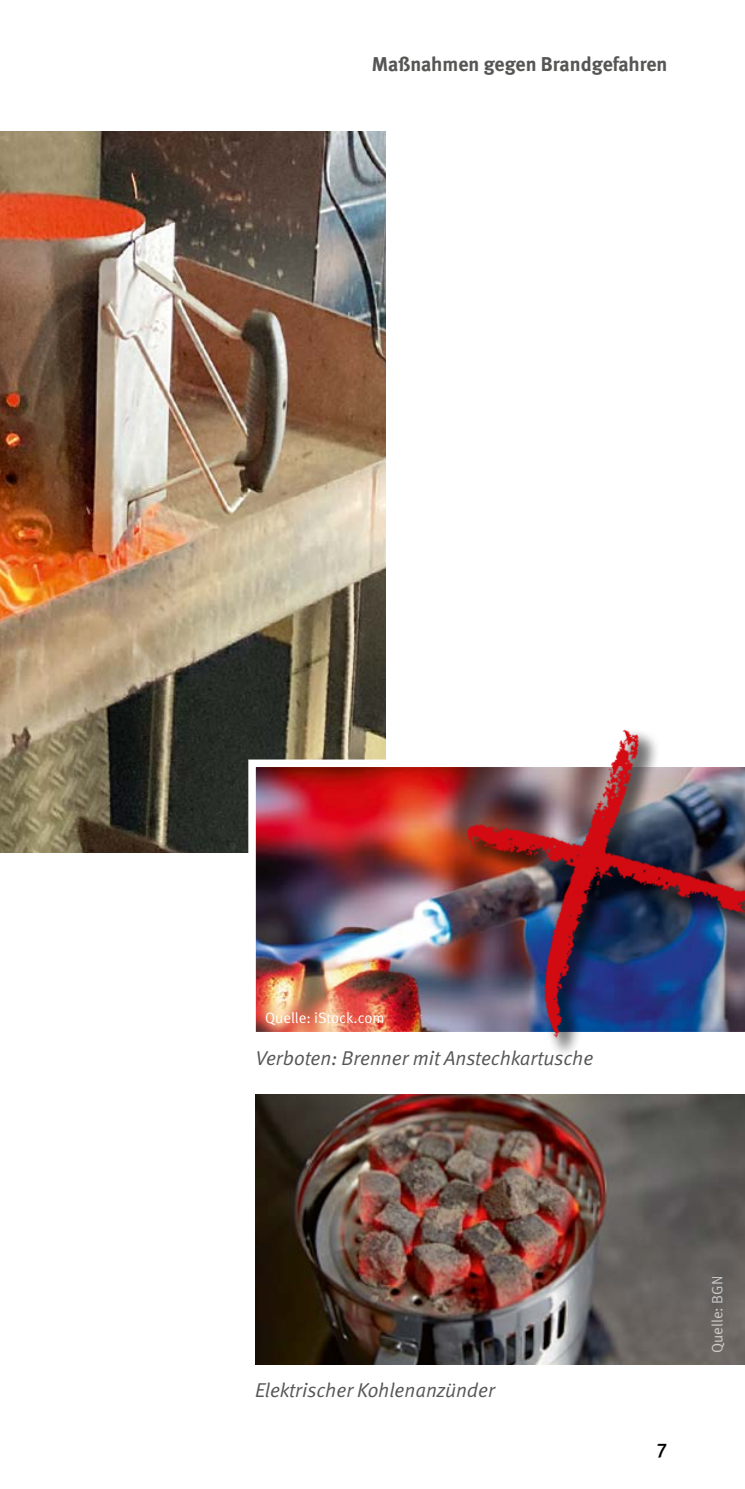
<style>
.page{position:relative;width:745px;height:1489px;background:#fff}
.page>*{position:absolute;margin:0;border:0;box-sizing:border-box;transform-origin:0 0}
._02_Fließtext_Bildunterschrift{font:italic 20px "DGUV Meta";color:#565655}
.t1{font:700 20px "DGUV Meta";color:#565655}
.t2{font:500 20px "DGUV Meta";color:#000}
.t3{font:15px "DGUV Meta";color:#fff}
</style>
<div class="page">
<img style="left:0;top:131px;width:385px;height:722px">
<img style="left:255px;top:1094px;width:489px;height:269px">
<img style="left:248px;top:759px;width:191px;height:273px">
<img style="left:439px;top:729px;width:305px;height:321px">
<p class="t1" style="left:371px;top:52px;width:297px">Maßnahmen gegen Brandgefahren</p>
<p class="t3" style="left:265px;top:1009px;width:121px">Quelle: iStock.com</p>
<p class="_02_Fließtext_Bildunterschrift" style="left:255px;top:1046px;width:339px">Verboten: Brenner mit Anstechkartusche</p>
<p class="_02_Fließtext_Bildunterschrift" style="left:255px;top:1378px;width:241px">Elektrischer Kohlenanzünder</p>
<p class="t2" style="left:656px;top:1438px;width:12px">7</p>
<p class="t3" style="left:708px;top:1352px;width:78px;rotate:-90deg">Quelle: BGN</p>
</div>
